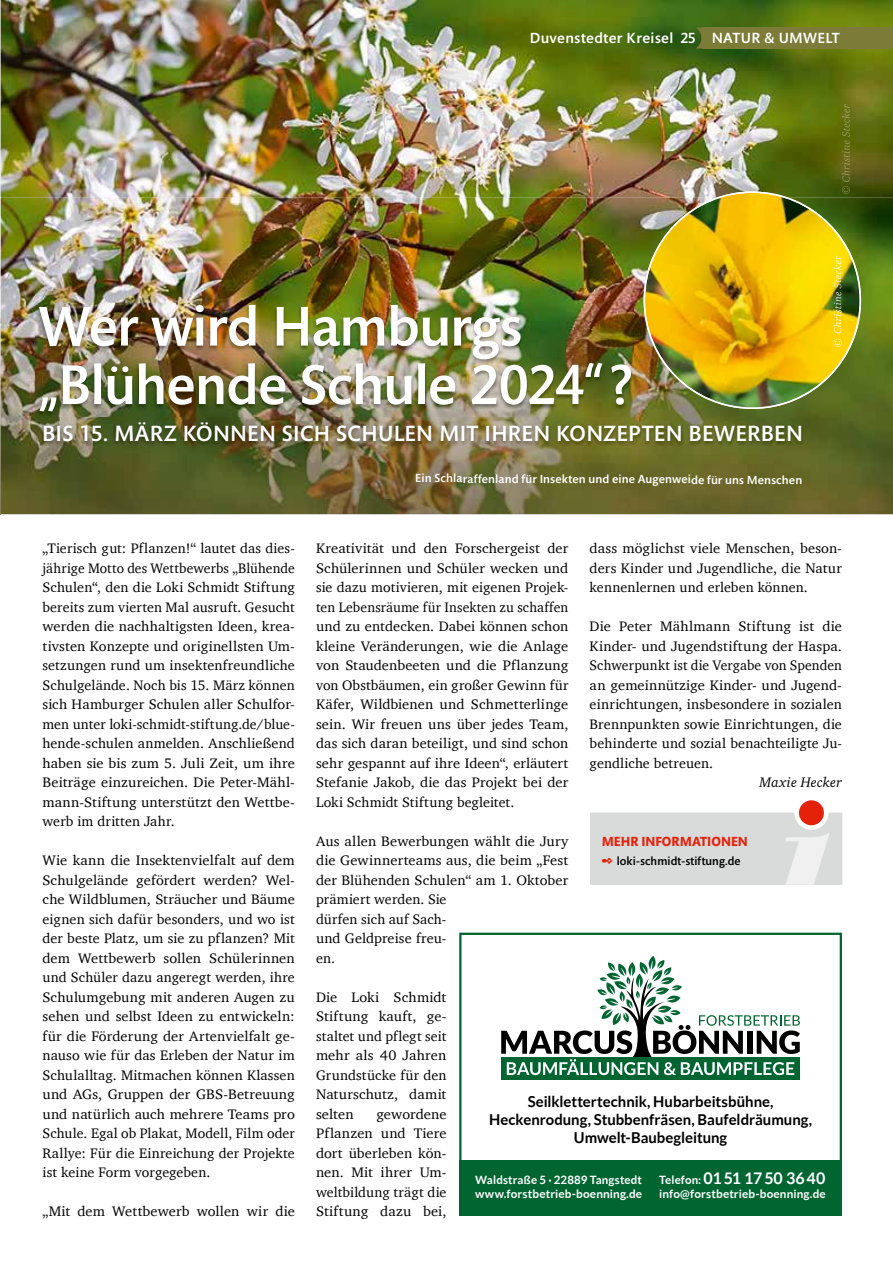
<style>
.page{position:relative;width:893px;height:1263px;background:#fff}
.page>*{position:absolute;margin:0;border:0;box-sizing:border-box;transform-origin:0 0}
.t1{font:500 57px/58.5px "Mundo Sans Std";letter-spacing:-.01em;color:#fff}
.t2{font:500 22.5px "Mundo Sans Std";letter-spacing:.015em;color:#fff}
.t3{font:700 16.05px "Lato";color:#fff}
.t4{font:700 15px/18px "Lato";color:#000;text-align:center}
.t5{font:500 15px "Mundo Sans Std";letter-spacing:.03em;color:#fff}
.t6{font:14.1px/19.5px "Charter";letter-spacing:.01em;color:#000;text-align:justify}
.t7{font:italic 14.1px "Charter BT";letter-spacing:.01em;color:#000}
.t8{font:700 13.5px "Mundo Sans Std";color:#e4220a}
.t9{font:500 12px "Mundo Sans Std";letter-spacing:.01em;color:#fff}
.t10{font:500 12px "Mundo Sans Std";letter-spacing:.01em;color:#000}
.t11{font:700 11.55px/14.4px "Lato";letter-spacing:.01em;color:#fff}
.s1{color:#e4220a}
.s2{font-size:11.55px}
</style>
<div class="page">
<img style="left:1px;top:0;width:892px;height:198px">
<svg style="left:0;top:198px;width:1px;height:316px"></svg>
<img style="left:1px;top:198px;width:643px;height:158px">
<img style="left:861px;top:198px;width:32px;height:52px">
<img style="left:841px;top:250px;width:52px;height:264px">
<img style="left:1px;top:356px;width:51px;height:158px">
<img style="left:631px;top:356px;width:210px;height:158px">
<img style="left:52px;top:417px;width:579px;height:97px">
<img style="left:644px;top:191px;width:217px;height:218px">
<svg style="left:834px;top:335px;width:8px;height:12px"></svg>
<img style="left:833px;top:256px;width:8px;height:77px">
<svg style="left:842px;top:186px;width:8px;height:8px"></svg>
<img style="left:842px;top:104px;width:8px;height:78px">
<div style="left:459px;top:933px;width:383px;height:282px;border:2px solid #006531"></div>
<div style="left:459px;top:1160px;width:383px;height:55px;background:#006531"></div>
<div style="left:501px;top:1057px;width:299px;height:23px;background:#006531"></div>
<svg style="left:501px;top:956px;width:299px;height:119px"></svg>
<img style="left:35px;top:304px;width:599px;height:113px">
<img style="left:40px;top:421px;width:764px;height:25px">
<svg style="left:590px;top:813px;width:252px;height:72px;background:#dbdcdc"></svg>
<div style="left:799px;top:800px;width:25px;height:25px;background:#e4220a;border-radius:50%"></div>
<svg style="left:696px;top:28px;width:6px;height:21px"></svg>
<div style="left:702px;top:28px;width:191px;height:21px;background:#7c7b37"></div>
<p class="t5" style="left:530px;top:30px;width:312px">Duvenstedter Kreisel 25 NATUR &amp; UMWELT</p>
<h1 class="t1" style="left:39px;top:299px;width:596px">Wer wird Hamburgs „Blühende Schule 2024“ ?</h1>
<h2 class="t2" style="left:42px;top:421px;width:762px">BIS 15. MÄRZ KÖNNEN SICH SCHULEN MIT IHREN KONZEPTEN BEWERBEN</h2>
<p class="t9" style="left:415px;top:472px;width:389px">Ein Schlaraffenland für Insekten und eine Augenweide für uns Menschen</p>
<p class="t6" style="left:43px;top:538px;width:254px">„Tierisch gut: Pflanzen!“ lautet das dies&shy;jährige Motto des Wettbewerbs „Blühende Schulen“, den die Loki Schmidt Stiftung bereits zum vierten Mal ausruft. Gesucht werden die nachhaltigsten Ideen, krea&shy;tivsten Konzepte und originellsten Um&shy;setzungen rund um insektenfreundliche Schulgelände. Noch bis 15. März können sich Hamburger Schulen aller Schulfor&shy;men unter loki-schmidt-stiftung.de/blue&shy;hende-schulen anmelden. Anschließend haben sie bis zum 5. Juli Zeit, um ihre Beiträge einzureichen. Die Peter-Mähl&shy;mann-Stiftung unterstützt den Wettbe&shy;werb im dritten Jahr.</p>
<p class="t6" style="left:43px;top:850px;width:254px">Wie kann die Insektenvielfalt auf dem Schulgelände gefördert werden? Wel&shy;che Wildblumen, Sträucher und Bäume eignen sich dafür besonders, und wo ist der beste Platz, um sie zu pflanzen? Mit dem Wettbewerb sollen Schülerinnen und Schüler dazu angeregt werden, ihre Schulumgebung mit anderen Augen zu sehen und selbst Ideen zu entwickeln: für die Förderung der Artenvielfalt ge&shy;nauso wie für das Erleben der Natur im Schulalltag. Mitmachen können Klassen und AGs, Gruppen der GBS-Betreuung und natürlich auch mehrere Teams pro Schule. Egal ob Plakat, Modell, Film oder Rallye: Für die Einreichung der Projekte ist keine Form vorgegeben.</p>
<p class="t6" style="left:43px;top:1201px;width:254px">„Mit dem Wettbewerb wollen wir die</p>
<p class="t6" style="left:316px;top:538px;width:254px">Kreativität und den Forschergeist der Schülerinnen und Schüler wecken und sie dazu motivieren, mit eigenen Projek&shy;ten Lebensräume für Insekten zu schaffen und zu entdecken. Dabei können schon kleine Veränderungen, wie die Anlage von Staudenbeeten und die Pflanzung von Obstbäumen, ein großer Gewinn für Käfer, Wildbienen und Schmetterlinge sein. Wir freuen uns über jedes Team, das sich daran beteiligt, und sind schon sehr gespannt auf ihre Ideen“, erläutert Stefanie Jakob, die das Projekt bei der Loki Schmidt Stiftung begleitet.</p>
<p class="t6" style="left:316px;top:831px;width:254px;text-align:left">Aus allen Bewerbungen wählt die Jury die Gewinnerteams aus, die beim „Fest der Blühenden Schulen“ am 1. Oktober prämiert werden. Sie<br>dürfen sich auf Sach-<br>und Geldpreise freu-<br>en.</p>
<p class="t6" style="left:316px;top:987px;width:132px">Die Loki Schmidt Stiftung kauft, ge&shy;staltet und pflegt seit mehr als 40 Jahren Grundstücke für den Naturschutz, damit selten</p>
<p class="t6" style="left:590px;top:538px;width:254px">dass möglichst viele Menschen, beson&shy;ders Kinder und Jugendliche, die Natur kennenlernen und erleben können.</p>
<p class="t6" style="left:590px;top:616px;width:254px">Die Peter Mählmann Stiftung ist die Kinder- und Jugendstiftung der Haspa.<br>Schwerpunkt ist die Vergabe von Spenden an gemeinnützige Kinder- und Jugend&shy;einrichtungen, insbesondere in so zialen Brennpunkten sowie Einrichtungen, die behinderte und sozial benachteiligte Ju&shy;gendliche betreuen.</p>
<p class="t7" style="left:760px;top:773px;width:84px">Maxie Hecker</p>
<p class="t8" style="left:602px;top:834px;width:148px">MEHR INFORMATIONEN</p>
<p class="t10" style="left:602px;top:855px;width:140px"><span class="s1">✒</span> loki-schmidt-stiftung.de</p>
<p class="t4" style="left:489px;top:1092px;width:324px">Seilklettertechnik, Hubarbeitsbühne,<br>Heckenrodung, Stubbenfräsen, Baufeldräumung,<br>Umwelt-Baubegleitung</p>
<p class="t11" style="left:475px;top:1172px;width:168px">Waldstraße 5 · 22889 Tangstedt www.forstbetrieb-boenning.de</p>
<p class="t3" style="left:659px;top:1169px;width:168px"><span class="s2">Telefon:</span> 0151 1750 3640</p>
<p class="t6" style="left:316px;top:1104px;width:132px;text-indent:60px">gewordene Pflanzen und Tiere dort überleben kön&shy;nen. Mit ihrer Um&shy;weltbildung trägt die Stiftung dazu bei,</p>
<p class="t11" style="left:659px;top:1187px;width:168px">info@forstbetrieb-boenning.de</p>
</div>
